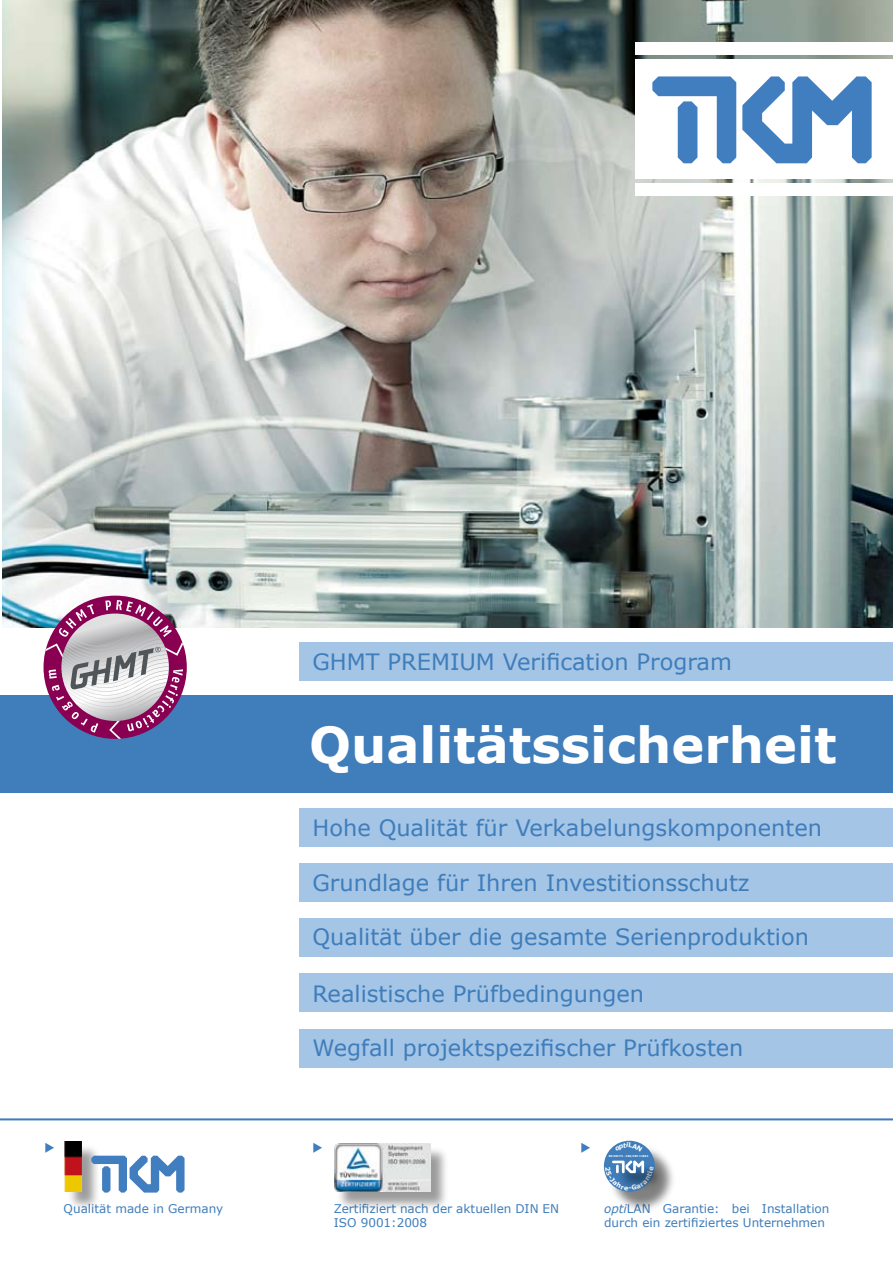
<style>
.page{position:relative;width:893px;height:1263px;background:#fff}
.page>*{position:absolute;margin:0;border:0;box-sizing:border-box;transform-origin:0 0}
.t1{font:700 49.5px "Verdana";color:#fff}
.t2{font:22.5px "Verdana";color:#3f7dbb}
.t3{font:12px/14.4px "Verdana";color:#3f7dbb}
.t4{font:700 8.4px "Myriad Pro";color:#407ec0}
.t5{font:700 2.55px "Verdana";color:#fff}
.s1{font-style:italic}
</style>
<div class="page">
<img style="left:2px;top:0;width:890px;height:628px">
<div style="left:0;top:695px;width:893px;height:98px;background:#3f7dbb"></div>
<div style="left:300px;top:808px;width:593px;height:38px;background:#a4c5e5"></div>
<div style="left:300px;top:863px;width:593px;height:38px;background:#a4c5e5"></div>
<div style="left:300px;top:918px;width:593px;height:39px;background:#a4c5e5"></div>
<div style="left:300px;top:974px;width:593px;height:38px;background:#a4c5e5"></div>
<div style="left:300px;top:1029px;width:593px;height:38px;background:#a4c5e5"></div>
<hr style="left:0;top:1118px;width:893px;height:2px;background:#3f7dbb">
<div style="left:607px;top:1144px;width:70px;height:70px;background:#000;opacity:.5"></div>
<div style="left:604px;top:1141px;width:51px;height:51px;background:#3f7dbb;border-radius:50%"></div>
<div style="left:614px;top:1161px;width:50px;height:32px;background:#000;opacity:.66"></div>
<div style="left:67px;top:1143px;width:34px;height:67px;background:#000;opacity:.4"></div>
<img style="left:65px;top:1141px;width:17px;height:50px">
<svg style="left:91px;top:1156px;width:94px;height:36px"></svg>
<div style="left:300px;top:642px;width:593px;height:38px;background:#a4c5e5"></div>
<div style="left:636px;top:60px;width:257px;height:119px;background:#fff"></div>
<svg style="left:652px;top:76px;width:84px;height:87px"></svg>
<svg style="left:742px;top:76px;width:130px;height:87px"></svg>
<div style="left:636px;top:42px;width:257px;height:13px;background:#fff"></div>
<div style="left:636px;top:183px;width:257px;height:13px;background:#fff"></div>
<svg style="left:44px;top:600px;width:142px;height:139px"></svg>
<div style="left:336px;top:1145px;width:115px;height:67px;background:#000;opacity:.4"></div>
<img style="left:334px;top:1143px;width:96px;height:48px">
<svg style="left:605px;top:1160px;width:49px;height:30px"></svg>
<p class="t4" style="left:91px;top:1200px;width:95px">UND ELEKTRONIK GMBH</p>
<p class="t3" style="left:64px;top:1201px;width:161px">Qualität made in Germany</p>
<p class="t2" style="left:313px;top:648px;width:421px">GHMT PREMIUM Verification Program</p>
<h1 class="t1" style="left:309px;top:714px;width:529px">Qualitätssicherheit</h1>
<p class="t2" style="left:313px;top:814px;width:511px">Hohe Qualität für Verkabelungskomponenten</p>
<p class="t2" style="left:313px;top:868px;width:439px">Grundlage für Ihren Investitionsschutz</p>
<p class="t2" style="left:313px;top:922px;width:498px">Qualität über die gesamte Serienproduktion</p>
<p class="t2" style="left:313px;top:979px;width:333px">Realistische Prüfbedingungen</p>
<p class="t2" style="left:313px;top:1033px;width:432px">Wegfall projektspezifischer Prüfkosten</p>
<p class="t3" style="left:334px;top:1201px;width:227px">Zertifiziert nach der aktuellen DIN EN<br>ISO 9001:2008</p>
<p class="t5" style="left:609px;top:1154px;width:41px">EN 50173 - ISO/IEC 11801</p>
<p class="t3" style="left:604px;top:1201px;width:227px"><span class="s1">opti</span>LAN Garantie: bei Installation durch ein zertifiziertes Unternehmen</p>
</div>
